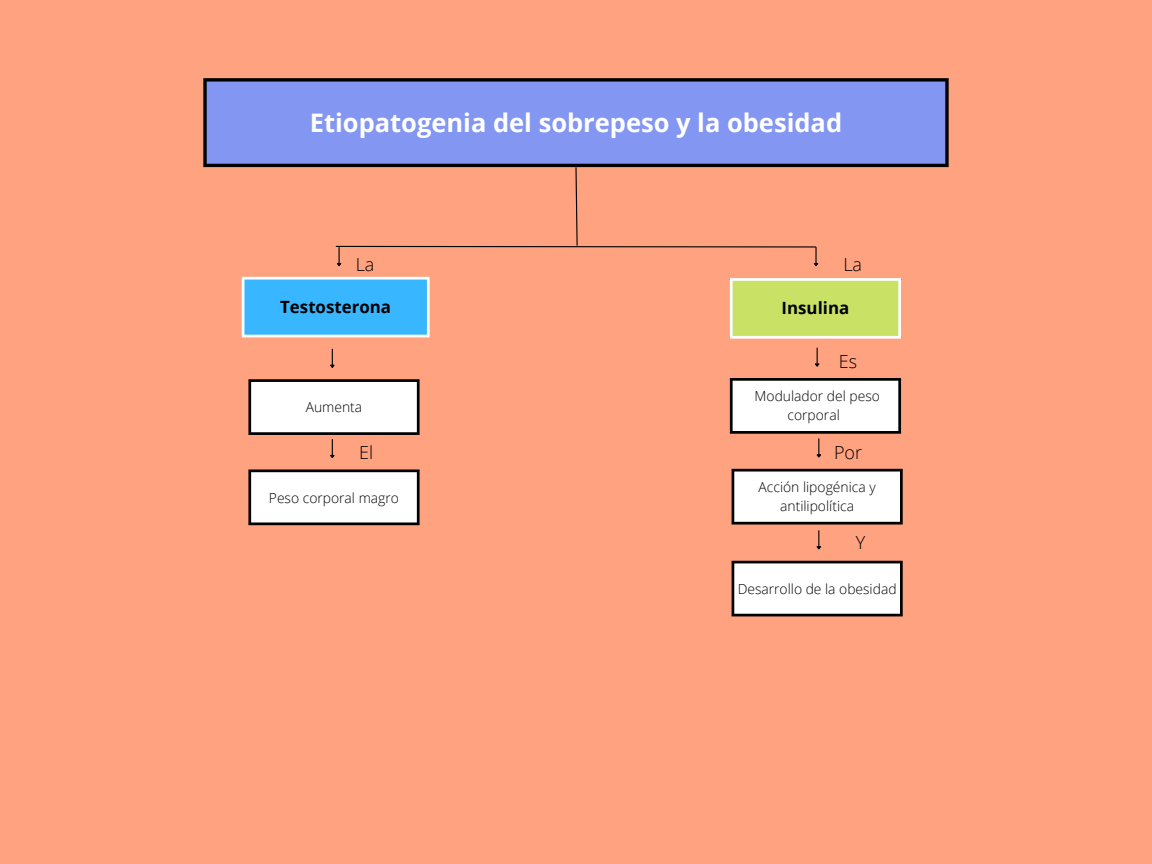
<style>
.page{position:relative;width:1152px;height:864px;background:#ffa27f}
.page>*{position:absolute;margin:0;border:0;box-sizing:border-box;transform-origin:0 0}
.t1{font:700 25.5px "Open Sans";color:#fff}
.t2{font:300 18px "Open Sans";color:#000}
.t3{font:700 16.8px "Open Sans";color:#000}
.t4{font:300 13.8px/19.2px "Open Sans";color:#000;text-align:center}
</style>
<div class="page">
<div style="left:205px;top:80px;width:742px;height:86px;background:#8396f1"></div>
<svg style="left:203px;top:82px;width:4px;height:82px"></svg>
<svg style="left:945px;top:82px;width:4px;height:82px"></svg>
<svg style="left:203px;top:78px;width:746px;height:4px;background:#19171f"></svg>
<hr style="left:203px;top:164px;width:746px;height:3px;background:#000">
<div style="left:243px;top:278px;width:186px;height:58px;background:#38b6ff"></div>
<hr style="left:242px;top:280px;width:2px;height:55px;background:#fff">
<hr style="left:427px;top:280px;width:3px;height:55px;background:#fff">
<hr style="left:242px;top:277px;width:188px;height:3px;background:#fff">
<hr style="left:242px;top:335px;width:188px;height:2px;background:#fff">
<div style="left:250px;top:380px;width:168px;height:54px;background:#fff"></div>
<hr style="left:248px;top:382px;width:3px;height:50px;background:#000">
<hr style="left:417px;top:382px;width:3px;height:50px;background:#000">
<hr style="left:248px;top:379px;width:172px;height:3px;background:#000">
<hr style="left:248px;top:432px;width:172px;height:3px;background:#000">
<div style="left:731px;top:379px;width:169px;height:54px;background:#fff"></div>
<hr style="left:730px;top:381px;width:3px;height:50px;background:#000">
<hr style="left:898px;top:381px;width:3px;height:50px;background:#000">
<hr style="left:730px;top:378px;width:171px;height:3px;background:#000">
<hr style="left:730px;top:431px;width:171px;height:3px;background:#000">
<div style="left:731px;top:279px;width:169px;height:59px;background:#c9e265"></div>
<hr style="left:730px;top:281px;width:3px;height:55px;background:#fff">
<hr style="left:898px;top:281px;width:3px;height:55px;background:#fff">
<hr style="left:730px;top:278px;width:171px;height:3px;background:#fff">
<hr style="left:730px;top:336px;width:171px;height:3px;background:#fff">
<svg style="left:330px;top:349px;width:5px;height:19px"></svg>
<svg style="left:815px;top:348px;width:5px;height:19px"></svg>
<svg style="left:335px;top:167px;width:484px;height:100px"></svg>
<div style="left:733px;top:470px;width:169px;height:53px;background:#fff"></div>
<hr style="left:732px;top:472px;width:2px;height:50px;background:#000">
<hr style="left:900px;top:472px;width:3px;height:50px;background:#000">
<hr style="left:732px;top:469px;width:171px;height:3px;background:#000">
<hr style="left:732px;top:522px;width:171px;height:3px;background:#000">
<svg style="left:816px;top:439px;width:5px;height:19px"></svg>
<div style="left:250px;top:471px;width:168px;height:53px;background:#fff"></div>
<hr style="left:248px;top:472px;width:3px;height:50px;background:#000">
<hr style="left:417px;top:472px;width:3px;height:50px;background:#000">
<hr style="left:248px;top:469px;width:172px;height:3px;background:#000">
<hr style="left:248px;top:522px;width:172px;height:3px;background:#000">
<svg style="left:330px;top:439px;width:5px;height:20px"></svg>
<div style="left:733px;top:562px;width:169px;height:53px;background:#fff"></div>
<hr style="left:732px;top:563px;width:2px;height:51px;background:#000">
<hr style="left:900px;top:563px;width:3px;height:51px;background:#000">
<hr style="left:732px;top:561px;width:171px;height:2px;background:#000">
<hr style="left:732px;top:614px;width:171px;height:2px;background:#000">
<svg style="left:816px;top:531px;width:5px;height:19px"></svg>
<p class="t1" style="left:310px;top:105px;width:534px">Etiopatogenia del sobrepeso y la obesidad</p>
<p class="t2" style="left:356px;top:252px;width:20px">La</p>
<p class="t2" style="left:843px;top:252px;width:20px">La</p>
<p class="t3" style="left:280px;top:295px;width:112px">Testosterona</p>
<p class="t3" style="left:782px;top:296px;width:69px">Insulina</p>
<h1 class="t2" style="left:839px;top:349px;width:20px">Es</h1>
<p class="t4" style="left:306px;top:397px;width:58px">Aumenta</p>
<p class="t4" style="left:755px;top:386px;width:127px">Modulador del peso corporal</p>
<h1 class="t2" style="left:359px;top:440px;width:15px">El</h1>
<p class="t4" style="left:269px;top:488px;width:132px">Peso corporal magro</p>
<p class="t2" style="left:834px;top:440px;width:30px">Por</p>
<h1 class="t4" style="left:759px;top:477px;width:119px">Acción lipogénica y antilipolítica</h1>
<p class="t2" style="left:856px;top:529px;width:11px">Y</p>
<p class="t4" style="left:738px;top:579px;width:160px">Desarrollo de la obesidad</p>
</div>
